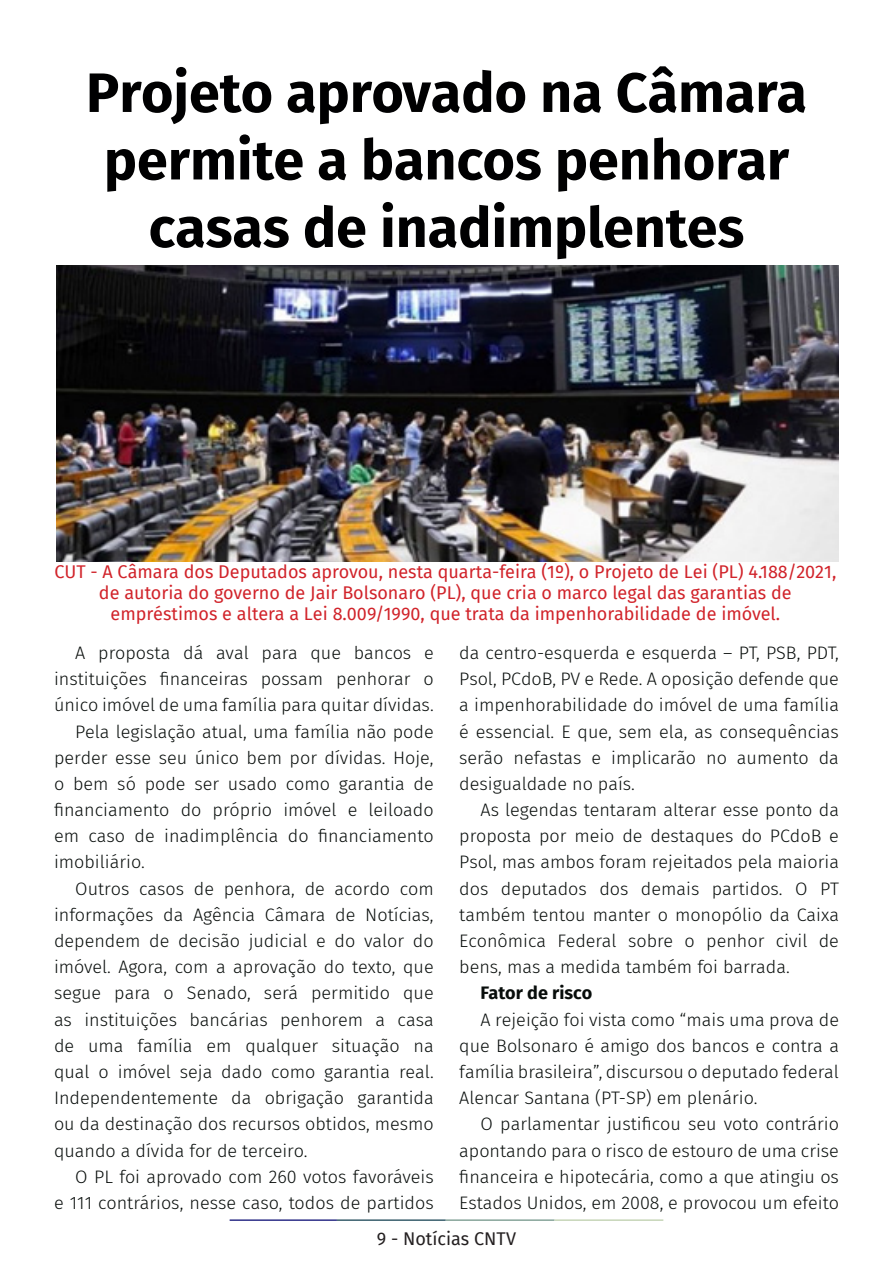
<style>
.page{position:relative;width:893px;height:1263px;background:#fff}
.page>*{position:absolute;margin:0;border:0;box-sizing:border-box;transform-origin:0 0}
.t1{font:700 55.5px/67.5px "Fira Sans";color:#000001;text-align:center}
.t2{font:300 18px/26.2px "Fira Sans";color:#080d0b;text-align:justify}
.t3{font:18px/21px "Fira Sans";color:#d1232a;text-align:center}
.t4{font:18px "Fira Sans";color:#231f20}
.t5{font:700 18px "Fira Sans";color:#080d0b}
</style>
<div class="page">
<hr style="left:230px;top:1219px;width:107px;height:2px;background:#2f3088">
<hr style="left:337px;top:1219px;width:109px;height:2px;background:#3a5f6d">
<hr style="left:446px;top:1219px;width:109px;height:2px;background:#87a59a">
<hr style="left:555px;top:1219px;width:108px;height:2px;background:#c6d5b7">
<img style="left:56px;top:266px;width:783px;height:295px">
<p class="t1" style="left:86px;top:55px;width:722px">Projeto aprovado na Câmara permite a bancos penhorar casas de inadimplentes</p>
<p class="t3" style="left:54px;top:561px;width:783px">CUT - A Câmara dos Deputados aprovou, nesta quarta-feira (1º), o Projeto de Lei (PL) 4.188/2021, de autoria do governo de Jair Bolsonaro (PL), que cria o marco legal das garantias de empréstimos e altera a Lei 8.009/1990, que trata da impenhorabilidade de imóvel.</p>
<p class="t2" style="left:54px;top:639px;width:381px;text-indent:21px">A proposta dá aval para que bancos e instituições financeiras possam penhorar o único imóvel de uma família para quitar dívidas.</p>
<p class="t2" style="left:54px;top:718px;width:381px;text-indent:21px">Pela legislação atual, uma família não pode perder esse seu único bem por dívidas. Hoje, o bem só pode ser usado como garantia de financiamento do próprio imóvel e leiloado em caso de inadimplência do financiamento imobiliário.</p>
<p class="t2" style="left:54px;top:875px;width:381px;text-indent:21px">Outros casos de penhora, de acordo com informações da Agência Câmara de Notícias, dependem de decisão judicial e do valor do imóvel. Agora, com a aprovação do texto, que segue para o Senado, será permitido que as instituições bancárias penhorem a casa de uma família em qualquer situação na qual o imóvel seja dado como garantia real.<br>Independentemente da obrigação garantida ou da destinação dos recursos obtidos, mesmo quando a dívida for de terceiro.</p>
<p class="t2" style="left:54px;top:1163px;width:381px;text-align:right">O PL foi aprovado com 260 votos favoráveis<br>e 111 contrários, nesse caso, todos de partidos</p>
<p class="t2" style="left:459px;top:639px;width:381px">da centro-esquerda e esquerda – PT, PSB, PDT, Psol, PCdoB, PV e Rede. A oposição defende que a impenhorabilidade do imóvel de uma família é essencial. E que, sem ela, as consequências serão nefastas e implicarão no aumento da desigualdade no país.</p>
<p class="t2" style="left:459px;top:797px;width:381px;text-indent:21px">As legendas tentaram alterar esse ponto da proposta por meio de destaques do PCdoB e Psol, mas ambos foram rejeitados pela maioria dos deputados dos demais partidos. O PT também tentou manter o monopólio da Caixa Econômica Federal sobre o penhor civil de bens, mas a medida também foi barrada.</p>
<p class="t5" style="left:480px;top:978px;width:113px">Fator de risco</p>
<p class="t2" style="left:459px;top:1006px;width:381px;text-indent:21px">A rejeição foi vista como “mais uma prova de que Bolsonaro é amigo dos bancos e contra a família brasileira”, discursou o deputado federal Alencar Santana (PT-SP) em plenário.</p>
<p class="t2" style="left:459px;top:1111px;width:381px;text-indent:21px">O parlamentar justificou seu voto contrário apontando para o risco de estouro de uma crise financeira e hipotecária, como a que atingiu os Estados Unidos, em 2008, e provocou um efeito</p>
<p class="t4" style="left:377px;top:1225px;width:141px">9 - Notícias CNTV</p>
</div>
